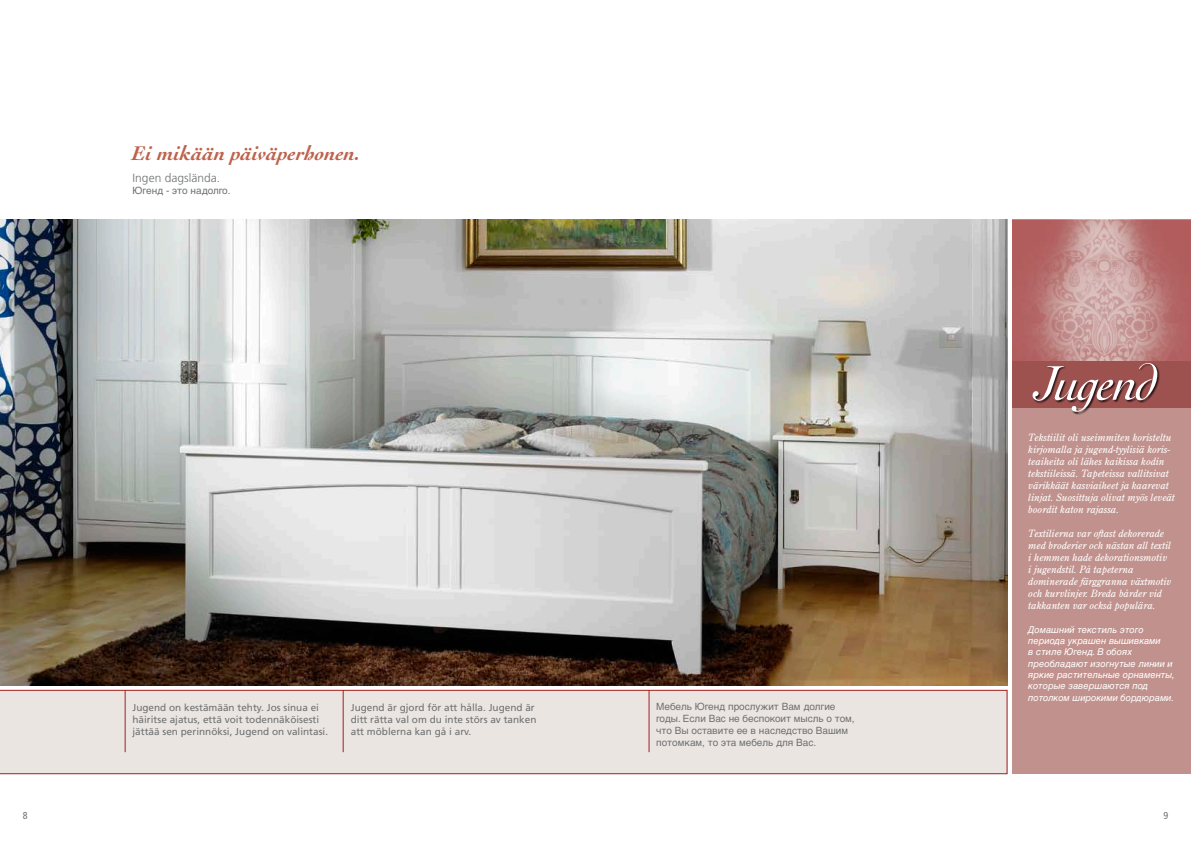
<style>
.page{position:relative;width:1191px;height:842px;background:#fff}
.page>*{position:absolute;margin:0;border:0;box-sizing:border-box;transform-origin:0 0}
.t1{font:italic 700 21px "Cochin LT Std";color:#bd634d}
.t2{font:300 12px "Frutiger LT Std";color:#6f7172}
.t3{font:italic 10px/12px "Century Old Style Std";color:#fff}
.t4{font:10px/12px "Frutiger LT Std";color:#6f7172}
.t5{font:10px/12px "Helvetica LT Std";color:#6f7172}
.t6{font:condensed 10px "Frutiger LT Std";color:#6f7172}
.t7{font:italic 9.4px/11.4px "Helvetica LT Std";color:#fff}
</style>
<div class="page">
<img style="left:0;top:220px;width:1007px;height:465px">
<div style="left:0;top:690px;width:1007px;height:84px;background:#eae5e1"></div>
<div style="left:1012px;top:220px;width:179px;height:554px;background:#c1928d"></div>
<img style="left:1012px;top:220px;width:179px;height:141px">
<div style="left:1012px;top:361px;width:179px;height:46px;background:#9e5250"></div>
<div style="left:1032px;top:363px;width:128px;height:52px;background:#000;opacity:.75"></div>
<svg style="left:1032px;top:363px;width:125px;height:49px"></svg>
<hr style="left:125px;top:690px;width:1px;height:62px;background:#a32023">
<hr style="left:343px;top:690px;width:1px;height:62px;background:#a32023">
<hr style="left:649px;top:690px;width:1px;height:62px;background:#a32023">
<h1 class="t1" style="left:133px;top:140px;width:229px">Ei mikään päiväperhonen.</h1>
<p class="t2" style="left:133px;top:171px;width:89px">Ingen dagslända.</p>
<p class="t5" style="left:133px;top:184px;width:99px">Югенд - это надолго.</p>
<p class="t4" style="left:132px;top:701px;width:197px">Jugend on kestämään tehty. Jos sinua ei häiritse ajatus, että voit todennäköisesti jättää sen perinnöksi, Jugend on valintasi.</p>
<p class="t4" style="left:351px;top:701px;width:187px">Jugend är gjord för att hålla. Jugend är ditt rätta val om du inte störs av tanken att möblerna kan gå i arv.</p>
<p class="t5" style="left:656px;top:701px;width:200px">Мебель Югенд прослужит Вам долгие годы. Если Вас не беспокоит мысль о том, что Вы оставите ее в наследство Вашим потомкам, то эта мебель для Вас.</p>
<p class="t3" style="left:1028px;top:432px;width:148px">Tekstiilit oli useimmiten koristeltu kirjomalla ja jugend-tyylisiä koris&shy;teaiheita oli lähes kaikissa kodin tekstiileissä. Tapeteissa vallitsivat värikkäät kasviaiheet ja kaarevat linjat. Suosittuja olivat myös leveät boordit katon rajassa.</p>
<p class="t3" style="left:1028px;top:528px;width:144px">Textilierna var oftast dekorerade med broderier och nästan all textil i hemmen hade dekorationsmotiv i jugendstil. På tapeterna dominerade färggranna växtmotiv och kurvlinjer. Breda bårder vid takkanten var också populära.</p>
<p class="t7" style="left:1028px;top:624px;width:148px">Домашний текстиль этого периода украшен вышивками<br>в стиле Югенд. В обоях преобладают изогнутые линии и яркие растительные орнаменты, которые завершаются под потолком широкими бордюрами.</p>
<p class="t6" style="left:23px;top:810px;width:6px">8</p>
<p class="t6" style="left:1163px;top:810px;width:6px">9</p>
</div>
